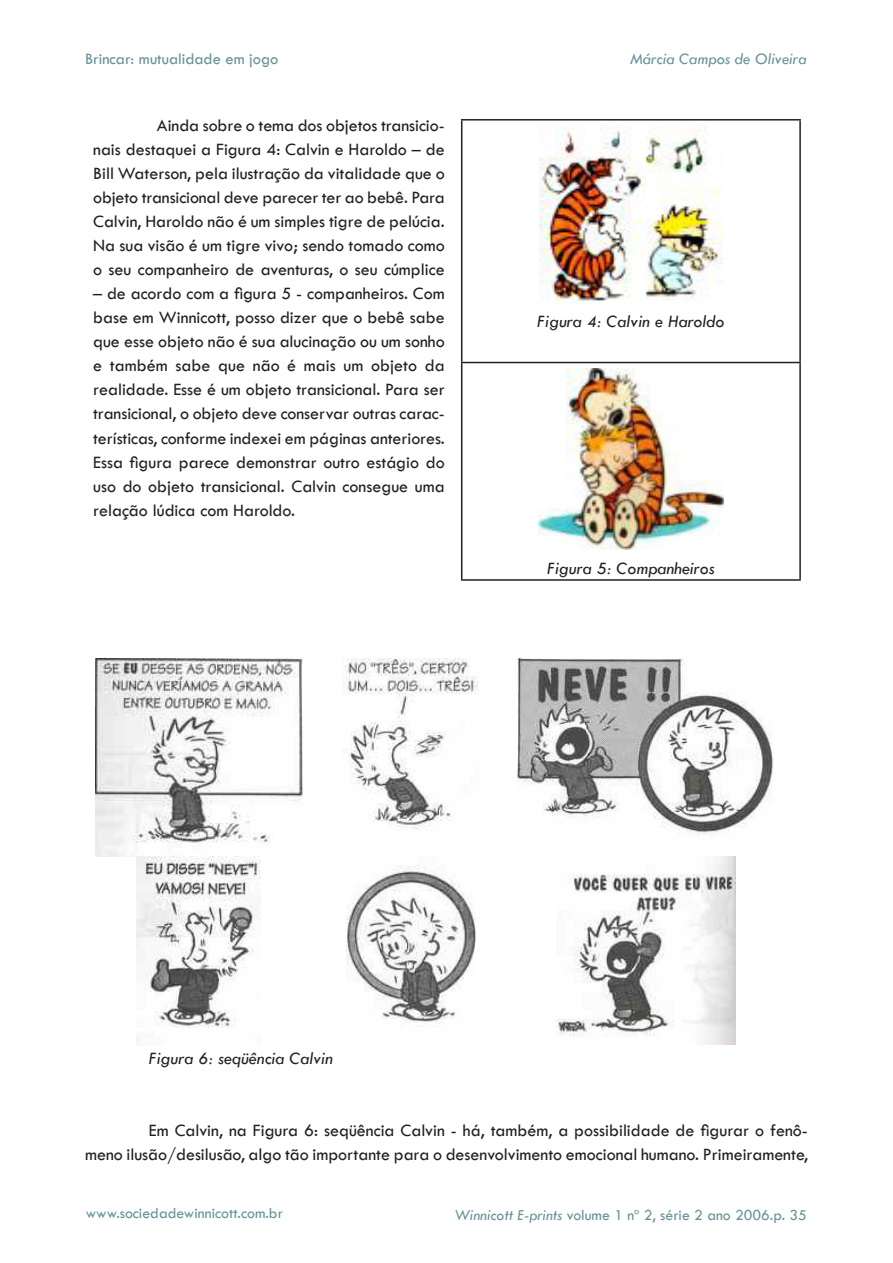
<style>
.page{position:relative;width:893px;height:1263px;background:#fff}
.page>*{position:absolute;margin:0;border:0;box-sizing:border-box;transform-origin:0 0}
.Body_text{font:18px/24px "Tw Cen";color:#231f20;text-align:justify}
.Body_text-2{font:italic 18px "Tw Cen";color:#231f20}
.t1{font:16.5px "Tw Cen";color:#679299}
.t2{font:italic 16.5px "Tw Cen";color:#679299}
.t3{font:15.75px "Tw Cen";color:#679299}
.t4{font:15.75px "Tw Cen";color:#65939b}
.s1{font-style:italic}
</style>
<div class="page">
<hr style="left:461px;top:119px;width:340px;height:2px;background:#231f20">
<hr style="left:461px;top:121px;width:1px;height:241px;background:#231f20">
<hr style="left:799px;top:121px;width:2px;height:241px;background:#231f20">
<hr style="left:461px;top:362px;width:340px;height:1px;background:#231f20">
<hr style="left:461px;top:363px;width:1px;height:216px;background:#231f20">
<hr style="left:799px;top:363px;width:2px;height:216px;background:#231f20">
<hr style="left:461px;top:579px;width:340px;height:2px;background:#231f20">
<img style="left:540px;top:127px;width:182px;height:176px">
<img style="left:538px;top:368px;width:185px;height:182px">
<img style="left:95px;top:659px;width:208px;height:198px">
<img style="left:343px;top:659px;width:136px;height:171px">
<img style="left:518px;top:659px;width:256px;height:175px">
<img style="left:137px;top:857px;width:124px;height:171px">
<img style="left:346px;top:865px;width:130px;height:162px">
<img style="left:556px;top:857px;width:179px;height:187px">
<p class="t1" style="left:85px;top:49px;width:195px">Brincar: mutualidade em jogo</p>
<p class="t2" style="left:630px;top:49px;width:178px">Márcia Campos de Oliveira</p>
<p class="Body_text" style="left:93px;top:114px;width:353px;text-indent:64px">Ainda sobre o tema dos objetos transicio&shy;nais destaquei a Figura 4: Calvin e Haroldo – de Bill Waterson, pela ilustração da vitalidade que o objeto transicional deve parecer ter ao bebê. Para Calvin, Haroldo não é um simples tigre de pelúcia.<br>Na sua visão é um tigre vivo; sendo tomado como o seu companheiro de aventuras, o seu cúmplice</p>
<p class="Body_text" style="left:93px;top:282px;width:353px">– de acordo com a figura 5 - companheiros. Com base em Winnicott, posso dizer que o bebê sabe que esse objeto não é sua alucinação ou um sonho e também sabe que não é mais um objeto da realidade. Esse é um objeto transicional. Para ser transicional, o objeto deve conservar outras carac&shy;terísticas, conforme indexei em páginas anteriores.<br>Essa figura parece demonstrar outro estágio do uso do objeto transicional. Calvin consegue uma relação lúdica com Haroldo.</p>
<p class="Body_text-2" style="left:537px;top:311px;width:189px">Figura 4: Calvin e Haroldo</p>
<p class="Body_text-2" style="left:547px;top:557px;width:169px">Figura 5: Companheiros</p>
<p class="Body_text-2" style="left:149px;top:1047px;width:186px">Figura 6: seqüência Calvin</p>
<p class="Body_text" style="left:85px;top:1118px;width:725px;text-align:right">Em Calvin, na Figura 6: seqüência Calvin - há, também, a possibilidade de figurar o fenô-<br>meno ilusão/desilusão, algo tão importante para o desenvolvimento emocional humano. Primeiramente,</p>
<p class="t4" style="left:86px;top:1204px;width:199px">www.sociedadewinnicott.com.br</p>
<p class="t3" style="left:454px;top:1205px;width:354px"><span class="s1">Winnicott E-prints</span> volume 1 nº 2, série 2 ano 2006.p. 35</p>
</div>
